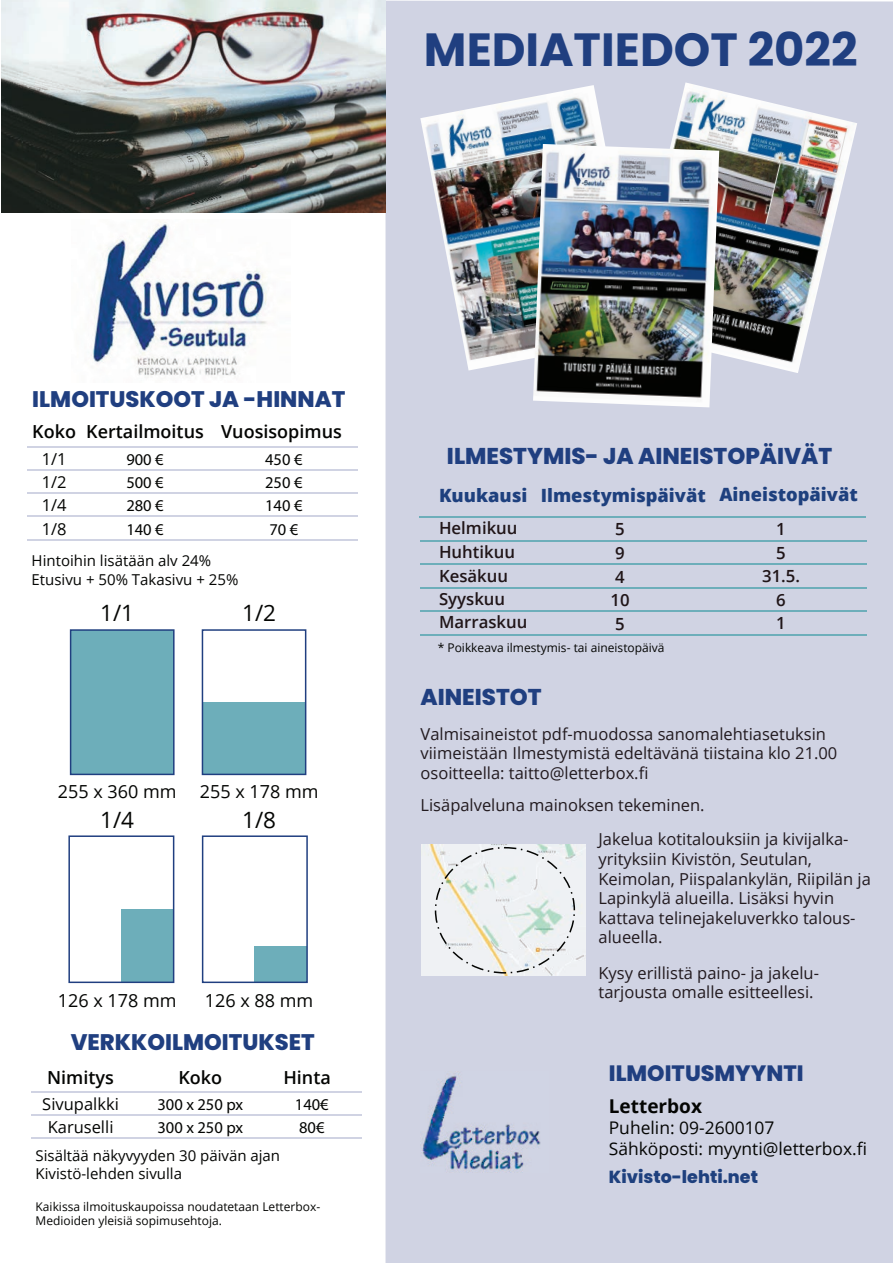
<style>
.page{position:relative;width:893px;height:1263px;background:#fff}
.page>*{position:absolute;margin:0;border:0;box-sizing:border-box;transform-origin:0 0}
.t1{font:700 46.5px "Poppins";color:#203f80}
.t2{font:800 22.8px "Poppins";color:#203f80}
.t3{font:800 22.5px "Poppins";color:#203f80}
.t4{font:22.5px "Open Sans";color:#040503}
.t5{font:800 22.2px "Poppins";color:#203f80}
.t6{font:700 19.05px "Open Sans";color:#040503}
.t7{font:800 18.3px "Open Sans";color:#1e407e}
.t8{font:600 18px "Open Sans";color:#040503}
.t9{font:18px "Open Sans";color:#040503}
.t10{font:17.4px/20.9px "Open Sans";color:#040503}
.t11{font:800 17.4px "Poppins";color:#1e407e}
.t12{font:600 16.8px/23.5px "Open Sans";color:#201518}
.t13{font:16.5px/19.8px "Open Sans";color:#221a1f}
.t14{font:16.5px/23.2px "Myriad Pro";color:#040503;text-align:justify}
.t15{font:16.5px/23.2px "Open Sans";color:#040503;text-align:justify}
.t16{font:15px/19.2px "Open Sans";color:#040503}
.t17{font:12px/14.4px "Open Sans";color:#040503}
</style>
<div class="page">
<div style="left:386px;top:1px;width:507px;height:1262px;background:#d0d3e3"></div>
<hr style="left:419px;top:516px;width:447px;height:2px;background:#6daeba">
<hr style="left:421px;top:540px;width:446px;height:2px;background:#6daeba">
<hr style="left:421px;top:563px;width:446px;height:2px;background:#6daeba">
<hr style="left:421px;top:587px;width:446px;height:1px;background:#6daeba">
<hr style="left:421px;top:610px;width:446px;height:2px;background:#6daeba">
<hr style="left:421px;top:634px;width:446px;height:1px;background:#6daeba">
<img style="left:420px;top:1072px;width:128px;height:100px">
<div style="left:121px;top:909px;width:53px;height:73px;background:#6daeba"></div>
<div style="left:71px;top:630px;width:103px;height:144px;background:#6daeba"></div>
<div style="left:202px;top:702px;width:104px;height:72px;background:#6daeba"></div>
<div style="left:255px;top:946px;width:52px;height:36px;background:#6daeba"></div>
<div style="left:70px;top:629px;width:105px;height:146px;border:2px solid #203f80"></div>
<div style="left:202px;top:629px;width:104px;height:146px;border:2px solid #203f80"></div>
<div style="left:68px;top:835px;width:106px;height:148px;border:2px solid #203f80"></div>
<div style="left:202px;top:835px;width:106px;height:148px;border:2px solid #203f80"></div>
<hr style="left:28px;top:446px;width:330px;height:2px;background:#d0d3e3">
<hr style="left:28px;top:469px;width:330px;height:2px;background:#d0d3e3">
<hr style="left:28px;top:492px;width:330px;height:2px;background:#d0d3e3">
<hr style="left:28px;top:516px;width:330px;height:1px;background:#d0d3e3">
<hr style="left:28px;top:539px;width:330px;height:1px;background:#d0d3e3">
<hr style="left:32px;top:1091px;width:330px;height:1px;background:#d0d3e3">
<hr style="left:32px;top:1114px;width:330px;height:2px;background:#d0d3e3">
<hr style="left:32px;top:1137px;width:330px;height:2px;background:#d0d3e3">
<img style="left:91px;top:221px;width:176px;height:155px">
<img style="left:420px;top:85px;width:206px;height:285px">
<img style="left:626px;top:82px;width:231px;height:291px">
<img style="left:533px;top:144px;width:186px;height:263px">
<img style="left:421px;top:845px;width:165px;height:130px">
<img style="left:2px;top:0;width:384px;height:212px">
<h1 class="t1" style="left:424px;top:22px;width:435px">MEDIATIEDOT 2022</h1>
<h3 class="t3" style="left:32px;top:386px;width:314px">ILMOITUSKOOT JA -HINNAT</h3>
<p class="t8" style="left:32px;top:419px;width:311px">Koko Kertailmoitus Vuosisopimus</p>
<p class="t15" style="left:42px;top:447px;width:26px">1/1<br>1/2<br>1/4<br>1/8</p>
<p class="t14" style="left:126px;top:448px;width:39px">900 € 500 € 280 € 140 €</p>
<p class="t14" style="left:265px;top:448px;width:39px">450 € 250 € 140 € 70 €</p>
<p class="t16" style="left:32px;top:550px;width:208px">Hintoihin lisätään alv 24%<br>Etusivu + 50% Takasivu + 25%</p>
<h3 class="t4" style="left:100px;top:598px;width:35px">1/1</h3>
<h3 class="t4" style="left:242px;top:598px;width:35px">1/2</h3>
<p class="t9" style="left:58px;top:779px;width:120px">255 x 360 mm</p>
<p class="t9" style="left:200px;top:779px;width:120px">255 x 178 mm</p>
<h3 class="t4" style="left:100px;top:804px;width:35px">1/4</h3>
<h3 class="t4" style="left:242px;top:804px;width:35px">1/8</h3>
<p class="t9" style="left:58px;top:988px;width:120px">126 x 178 mm</p>
<p class="t9" style="left:205px;top:988px;width:110px">126 x 88 mm</p>
<h3 class="t3" style="left:71px;top:1029px;width:245px">VERKKOILMOITUKSET</h3>
<p class="t8" style="left:47px;top:1065px;width:68px">Nimitys</p>
<p class="t8" style="left:178px;top:1065px;width:45px">Koko</p>
<p class="t8" style="left:283px;top:1065px;width:49px">Hinta</p>
<p class="t15" style="left:42px;top:1092px;width:78px;text-align:center">Sivupalkki<br>Karuselli</p>
<p class="t14" style="left:157px;top:1092px;width:87px">300 x 250 px<br>300 x 250 px</p>
<p class="t14" style="left:295px;top:1092px;width:35px">140€<br>80€</p>
<p class="t16" style="left:36px;top:1146px;width:246px;line-height:18px">Sisältää näkyvyyden 30 päivän ajan<br>Kivistö-lehden sivulla</p>
<p class="t17" style="left:36px;top:1199px;width:286px">Kaikissa ilmoituskaupoissa noudatetaan Letterbox-<br>Medioiden yleisiä sopimusehtoja.</p>
<h2 class="t2" style="left:447px;top:442px;width:387px">ILMESTYMIS- JA AINEISTOPÄIVÄT</h2>
<p class="t7" style="left:439px;top:482px;width:420px">Kuukausi Ilmestymispäivät Aineistopäivät</p>
<p class="t12" style="left:439px;top:516px;width:90px">Helmikuu<br>Huhtikuu<br>Kesäkuu<br>Syyskuu<br>Marraskuu</p>
<p class="t12" style="left:762px;top:517px;width:39px;text-align:center">1<br>5<br>31.5.<br>6<br>1</p>
<p class="t12" style="left:610px;top:517px;width:21px">5<br>9<br>4<br>10<br>5</p>
<p class="t17" style="left:438px;top:640px;width:228px">* Poikkeava ilmestymis- tai aineistopäivä</p>
<h2 class="t2" style="left:421px;top:684px;width:123px">AINEISTOT</h2>
<p class="t13" style="left:421px;top:723px;width:418px">Valmisaineistot pdf-muodossa sanomalehtiasetuksin viimeistään Ilmestymistä edeltävänä tiistaina klo 21.00 osoitteella: taitto@letterbox.fi</p>
<p class="t13" style="left:598px;top:787px;width:252px;line-height:34.3px;text-indent:-178px">Lisäpalveluna mainoksen tekeminen.<br>Jakelua kotitalouksiin ja kivijalka-</p>
<p class="t13" style="left:598px;top:848px;width:274px">yrityksiin Kivistön, Seutulan, Keimolan, Piispalankylän, Riipilän ja Lapinkylä alueilla. Lisäksi hyvin kattava telinejakeluverkko talous-</p>
<p class="t13" style="left:598px;top:962px;width:222px">Kysy erillistä paino- ja jakelu-</p>
<p class="t13" style="left:598px;top:927px;width:65px">alueella.</p>
<p class="t13" style="left:598px;top:982px;width:217px">tarjousta omalle esitteellesi.</p>
<h3 class="t5" style="left:609px;top:1060px;width:196px">ILMOITUSMYYNTI</h3>
<p class="t6" style="left:609px;top:1092px;width:95px">Letterbox</p>
<p class="t10" style="left:609px;top:1116px;width:260px">Puhelin: 09-2600107<br>Sähköposti: myynti@letterbox.fi</p>
<p class="t11" style="left:609px;top:1167px;width:151px">Kivisto-lehti.net</p>
</div>
